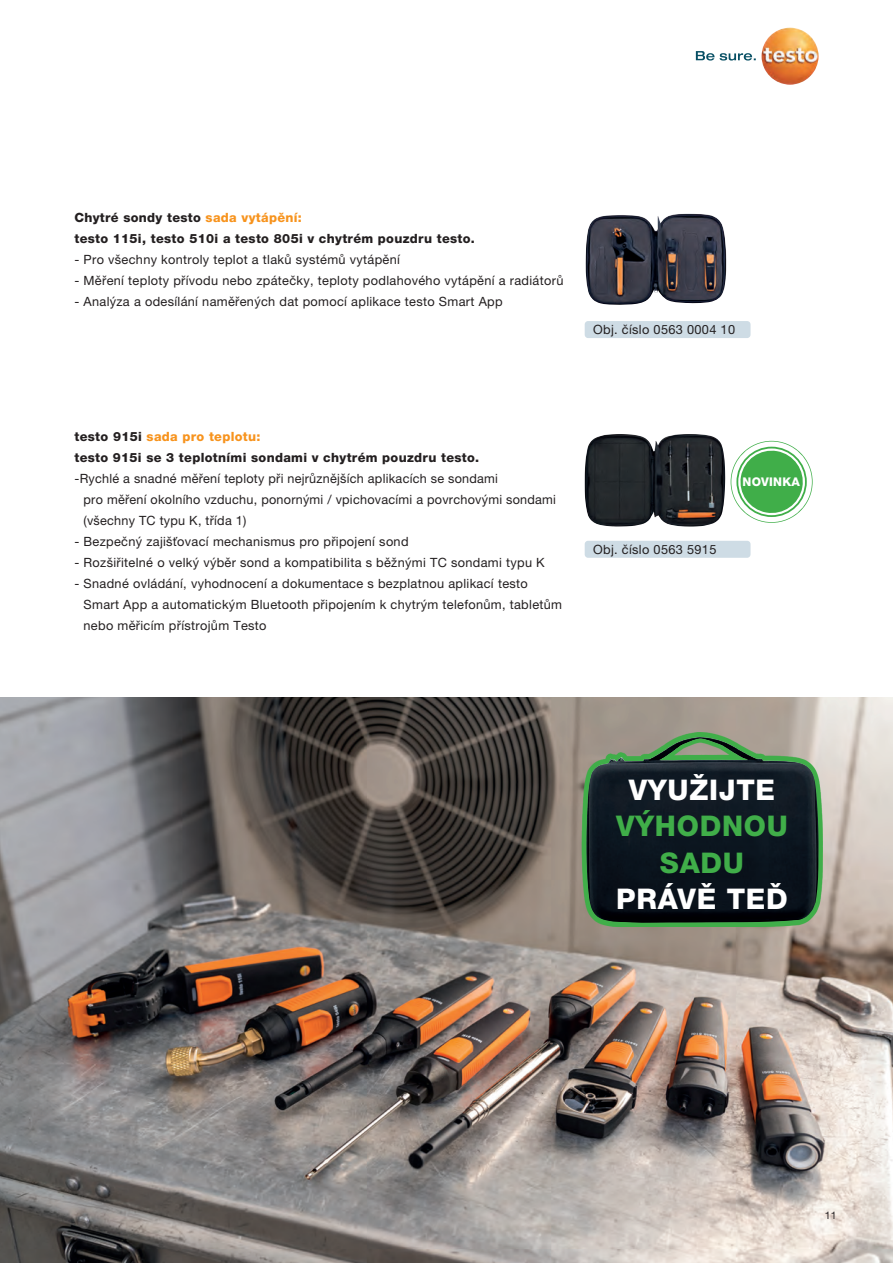
<style>
.page{position:relative;width:893px;height:1263px;background:#fff}
.page>*{position:absolute;margin:0;border:0;box-sizing:border-box;transform-origin:0 0}
.t1{font:800 28.5px "Helvetica Neue LTW1 G";letter-spacing:.025em;color:#fff}
.t2{font:800 28.5px/36.3px "Helvetica Neue LTW1 G";letter-spacing:.025em;color:#40ae49;text-align:center}
.t3{font:12.75px/21px "Helvetica Neue LTW1 G";letter-spacing:.025em;color:#231f20}
.t4{font:800 12.75px/21px "Helvetica Neue LTW1 G";letter-spacing:.025em;color:#231f20}
.t5{font:800 12px "Helvetica Neue LTW1 G";letter-spacing:.02em;color:#fff}
.t6{font:10.5px "Helvetica Neue LTW1 G";color:#231f20}
.s1{color:#f7931d}
</style>
<div class="page">
<img style="left:585px;top:214px;width:142px;height:91px">
<img style="left:585px;top:434px;width:140px;height:93px">
<svg style="left:696px;top:51px;width:60px;height:10px"></svg>
<img style="left:761px;top:28px;width:58px;height:57px;border-radius:29px">
<img style="left:0;top:697px;width:893px;height:566px">
<svg style="left:582px;top:732px;width:241px;height:195px;background:#22312f"></svg>
<img style="left:609px;top:737px;width:89px;height:25px">
<div style="left:585px;top:321px;width:165px;height:17px;background:#cedce5;border-radius:3px"></div>
<div style="left:585px;top:541px;width:165px;height:17px;background:#cedce5;border-radius:3px"></div>
<svg style="left:731px;top:441px;width:82px;height:82px"></svg>
<p class="t4" style="left:74px;top:207px;width:402px">Chytré sondy testo <span class="s1">sada vytápění:<br></span>testo 115i, testo 510i a testo 805i v chytrém pouzdru testo.</p>
<p class="t3" style="left:74px;top:249px;width:327px">- Pro všechny kontroly teplot a tlaků systémů vytápění</p>
<p class="t3" style="left:74px;top:270px;width:490px">- Měření teploty přívodu nebo zpátečky, teploty podlahového vytápění a radiátorů</p>
<p class="t3" style="left:74px;top:291px;width:430px">- Analýza a odesílání naměřených dat pomocí aplikace testo Smart App</p>
<p class="t3" style="left:593px;top:319px;width:143px">Obj. číslo 0563 0004 10</p>
<p class="t4" style="left:74px;top:427px;width:406px">testo 915i <span class="s1">sada pro teplotu:<br></span>testo 915i se 3 teplotními sondami v chytrém pouzdru testo.</p>
<p class="t3" style="left:84px;top:468px;width:474px;text-indent:-9px">- Rychlé a snadné měření teploty při nejrůznějších aplikacích se sondami<br>pro měření okolního vzduchu, ponornými / vpichovacími a povrchovými sondami (všechny TC typu K, třída 1)</p>
<p class="t3" style="left:74px;top:531px;width:336px">- Bezpečný zajišťovací mechanismus pro připojení sond</p>
<p class="t3" style="left:74px;top:552px;width:472px">- Rozšiřitelné o velký výběr sond a kompatibilita s běžnými TC sondami typu K</p>
<p class="t3" style="left:84px;top:573px;width:480px;text-indent:-9px">- Snadné ovládání, vyhodnocení a dokumentace s bezplatnou aplikací testo<br>Smart App a automatickým Bluetooth připojením k chytrým telefonům, tabletům nebo měřicím přístrojům Testo</p>
<p class="t3" style="left:593px;top:539px;width:125px">Obj. číslo 0563 5915</p>
<p class="t5" style="left:742px;top:475px;width:59px">NOVINKA</p>
<h1 class="t1" style="left:629px;top:773px;width:148px">VYUŽIJTE</h1>
<h1 class="t2" style="left:616px;top:808px;width:173px">VÝHODNOU<br>SADU</h1>
<h1 class="t1" style="left:616px;top:882px;width:173px">PRÁVĚ TEĎ</h1>
<p class="t6" style="left:825px;top:1209px;width:13px">11</p>
</div>
